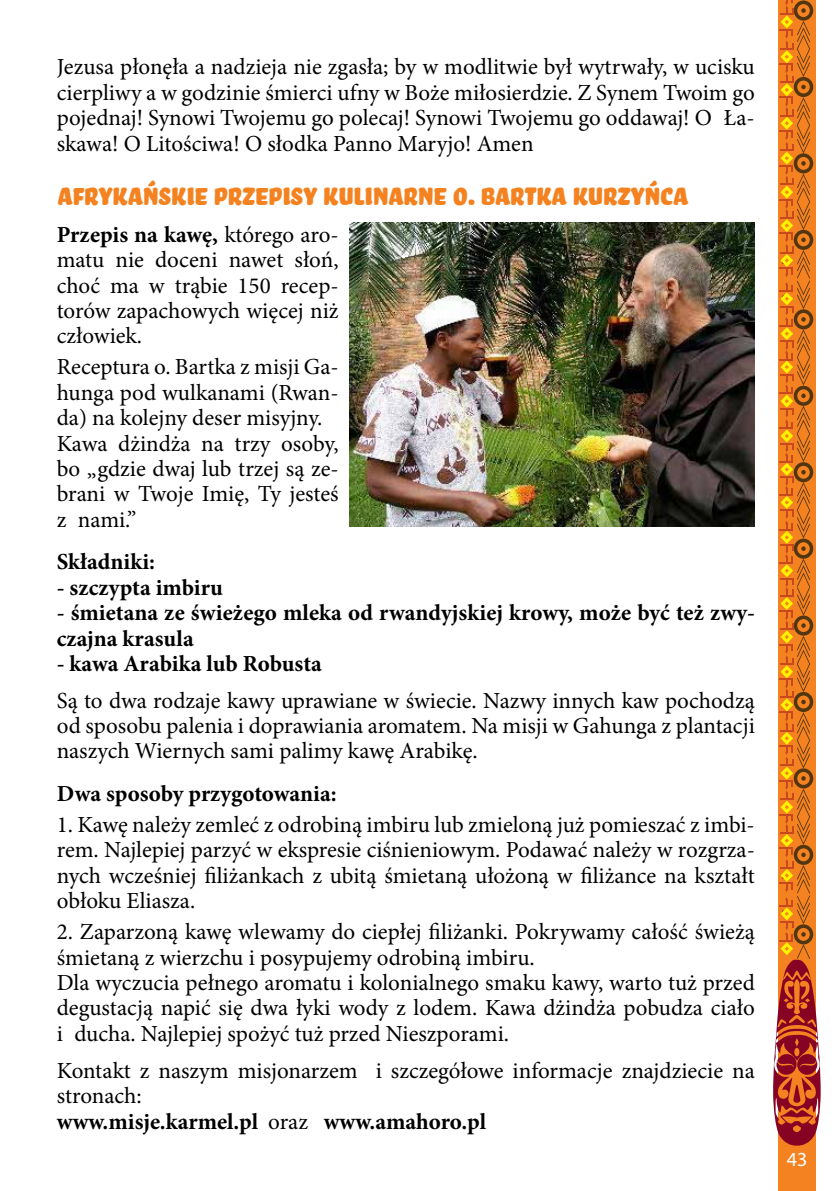
<style>
.page{position:relative;width:840px;height:1191px;background:#fff}
.page>*{position:absolute;margin:0;border:0;box-sizing:border-box;transform-origin:0 0}
.t1{font:32px "Bello Sm Cp";color:#f58220}
.t2{font:23px/25.4px "Minion Pro";color:#000;text-align:justify}
.t3{font:700 23px/25.4px "Minion Pro";color:#000}
.t4{font:20px "Myriad Pro";color:#fff}
.s1{font-weight:700}
</style>
<div class="page">
<div style="left:778px;top:0;width:37px;height:1191px;background:#f58220"></div>
<svg style="left:773px;top:0;width:47px;height:1146px"></svg>
<img style="left:350px;top:222px;width:404px;height:304px">
<p class="t2" style="left:57px;top:54px;width:699px">Jezusa płonęła a nadzieja nie zgasła; by w modlitwie był wytrwały, w ucisku cierpliwy a w godzinie śmierci ufny w Boże miłosierdzie. Z Synem Twoim go pojednaj! Synowi Twojemu go polecaj! Synowi Twojemu go oddawaj! O Ła&shy;skawa! O Litościwa! O słodka Panno Maryjo! Amen</p>
<h1 class="t1" style="left:57px;top:179px;width:631px">AFRYKAŃSKIE PRZEPISY KULINARNE O. BARTKA KURZYŃCA</h1>
<p class="t2" style="left:57px;top:222px;width:283px"><span class="s1">Przepis na kawę,</span> którego aro&shy;matu nie doceni nawet słoń, choć ma w trąbie 150 recep&shy;torów zapachowych więcej niż człowiek.</p>
<p class="t2" style="left:57px;top:354px;width:283px;text-align:left">Receptura o. Bartka z misji Ga&shy;hunga pod wulkanami (Rwan&shy;da) na kolejny deser misyjny.<br>Kawa dżindża na trzy osoby, bo „gdzie dwaj lub trzej są ze&shy;brani w Twoje Imię, Ty jesteś z nami.”</p>
<p class="t3" style="left:57px;top:549px;width:100px">Składniki:</p>
<p class="t3" style="left:57px;top:574px;width:168px">- szczypta imbiru</p>
<p class="t3" style="left:57px;top:600px;width:699px">- śmietana ze świeżego mleka od rwandyjskiej krowy, może być też zwy&shy;czajna krasula</p>
<p class="t3" style="left:57px;top:650px;width:266px">- kawa Arabika lub Robusta</p>
<p class="t2" style="left:57px;top:687px;width:699px">Są to dwa rodzaje kawy uprawiane w świecie. Nazwy innych kaw pochodzą od sposobu palenia i doprawiania aromatem. Na misji w Gahunga z plantacji naszych Wiernych sami palimy kawę Arabikę.</p>
<p class="t3" style="left:57px;top:780px;width:281px">Dwa sposoby przygotowania:</p>
<p class="t2" style="left:57px;top:812px;width:699px">1. Kawę należy zemleć z odrobiną imbiru lub zmieloną już pomieszać z imbi&shy;rem. Najlepiej parzyć w ekspresie ciśnieniowym. Podawać należy w rozgrza&shy;nych wcześniej filiżankach z ubitą śmietaną ułożoną w filiżance na kształt obłoku Eliasza.</p>
<p class="t2" style="left:57px;top:919px;width:699px;text-align:left">2. Zaparzoną kawę wlewamy do ciepłej filiżanki. Pokrywamy całość świeżą śmietaną z wierzchu i posypujemy odrobiną imbiru.<br>Dla wyczucia pełnego aromatu i kolonialnego smaku kawy, warto tuż przed degustacją napić się dwa łyki wody z lodem. Kawa dżindża pobudza ciało i ducha. Najlepiej spożyć tuż przed Nieszporami.</p>
<p class="t2" style="left:57px;top:1057px;width:699px;text-align:left">Kontakt z naszym misjonarzem i szczegółowe informacje znajdziecie na stronach:<br><span class="s1">www.misje.karmel.pl</span> oraz <span class="s1">www.amahoro.pl</span></p>
<p class="t4" style="left:786px;top:1146px;width:22px">43</p>
</div>
